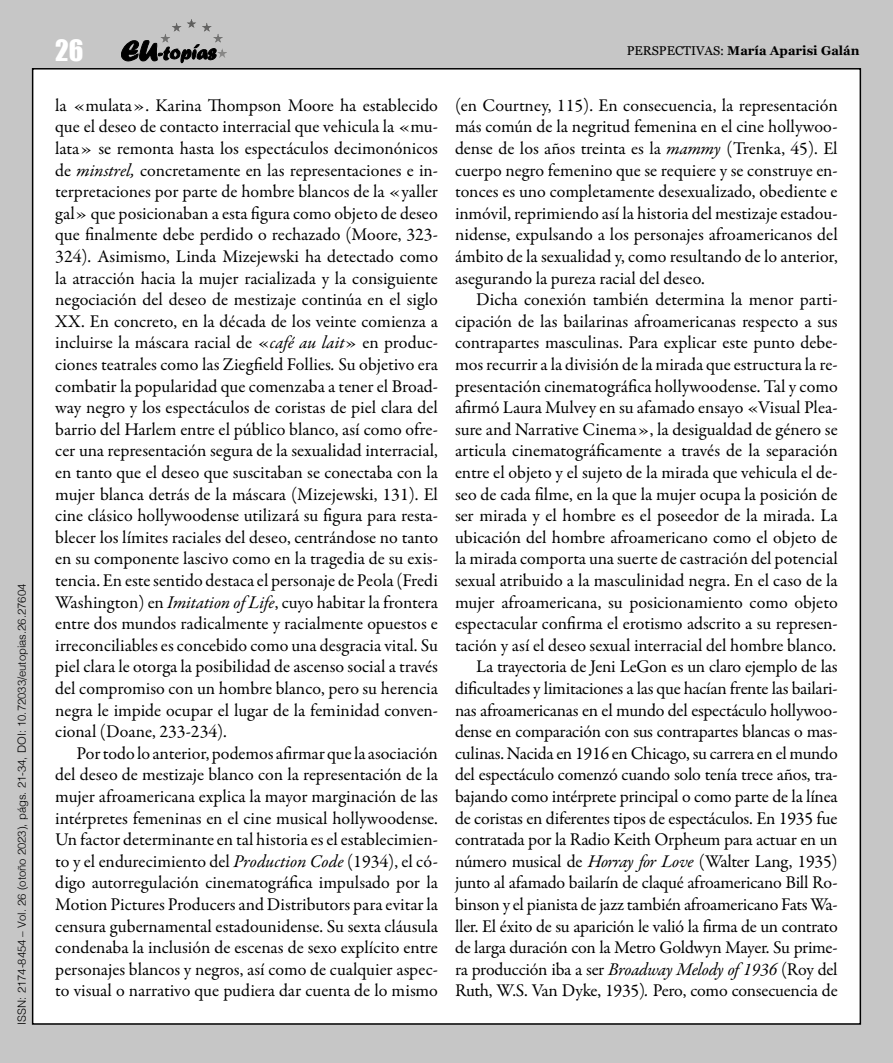
<style>
.page{position:relative;width:893px;height:1063px;background:#c6c6c6}
.page>*{position:absolute;margin:0;border:0;box-sizing:border-box;transform-origin:0 0}
.t1{font:27px "Impact";color:#fff}
.Articulo_parrafo{font:18px/21.6px "Garamond Premr Pro";letter-spacing:-.005em;color:#000;text-align:justify}
.t2{font:700 12.75px "Georgia";color:#000}
.t3{font:300 11.25px "Helvetica";color:#000}
.s1{font-weight:400}
.s2{font-style:italic}
</style>
<div class="page">
<div style="left:33px;top:69px;width:827px;height:955px;background:#fff"></div>
<svg style="left:121px;top:40px;width:95px;height:23px"></svg>
<hr style="left:161px;top:19px;width:66px;height:1px;background:#585857">
<hr style="left:161px;top:20px;width:66px;height:1px;background:#595958">
<hr style="left:161px;top:21px;width:66px;height:1px;background:#5a5a59">
<hr style="left:161px;top:22px;width:66px;height:1px;background:#5c5c5b">
<hr style="left:161px;top:23px;width:66px;height:1px;background:#5d5d5c">
<hr style="left:161px;top:24px;width:66px;height:1px;background:#5f5f5e">
<hr style="left:161px;top:25px;width:66px;height:1px;background:#60605f">
<hr style="left:161px;top:26px;width:66px;height:1px;background:#626261">
<hr style="left:161px;top:27px;width:66px;height:1px;background:#636362">
<hr style="left:161px;top:28px;width:66px;height:1px;background:#656464">
<hr style="left:161px;top:29px;width:66px;height:1px;background:#666565">
<hr style="left:161px;top:30px;width:66px;height:1px;background:#676766">
<hr style="left:161px;top:31px;width:66px;height:1px;background:#696868">
<hr style="left:161px;top:32px;width:66px;height:1px;background:#6a6969">
<hr style="left:161px;top:33px;width:66px;height:1px;background:#6c6b6b">
<hr style="left:161px;top:34px;width:66px;height:1px;background:#6c6c6c">
<hr style="left:161px;top:35px;width:66px;height:1px;background:#6e6e6d">
<hr style="left:161px;top:36px;width:66px;height:1px;background:#6f6f6e">
<hr style="left:161px;top:37px;width:66px;height:1px;background:#717170">
<hr style="left:161px;top:38px;width:66px;height:1px;background:#727271">
<hr style="left:161px;top:39px;width:66px;height:1px;background:#747473">
<hr style="left:161px;top:40px;width:66px;height:1px;background:#757574">
<hr style="left:161px;top:41px;width:66px;height:1px;background:#767675">
<hr style="left:161px;top:42px;width:66px;height:1px;background:#787877">
<hr style="left:161px;top:43px;width:66px;height:1px;background:#797978">
<hr style="left:161px;top:44px;width:66px;height:1px;background:#7b7b7a">
<hr style="left:161px;top:45px;width:66px;height:1px;background:#7c7c7b">
<hr style="left:161px;top:46px;width:66px;height:1px;background:#7e7d7d">
<hr style="left:161px;top:47px;width:66px;height:1px;background:#7f7e7e">
<hr style="left:161px;top:48px;width:66px;height:1px;background:#818080">
<hr style="left:161px;top:49px;width:66px;height:1px;background:#828181">
<hr style="left:161px;top:50px;width:66px;height:1px;background:#828282">
<hr style="left:161px;top:51px;width:66px;height:1px;background:#848483">
<hr style="left:161px;top:52px;width:66px;height:1px;background:#858584">
<hr style="left:161px;top:53px;width:66px;height:1px;background:#878786">
<hr style="left:161px;top:54px;width:66px;height:1px;background:#888887">
<hr style="left:161px;top:55px;width:66px;height:1px;background:#898989">
<hr style="left:161px;top:56px;width:66px;height:1px;background:#8a8a8a">
<hr style="left:161px;top:57px;width:66px;height:1px;background:#8c8c8b">
<p class="t3" style="left:12px;top:1025px;width:442px;rotate:-90deg">ISSN: 2174-8454 – Vol. 26 (otoño 2023), págs. 21-34, DOI: 10.72033/eutopias.26.27604</p>
<h1 class="t1" style="left:55px;top:29px;width:30px">26</h1>
<p class="t2" style="left:627px;top:41px;width:235px"><span class="s1">PERSPECTIVAS:</span> María Aparisi Galán</p>
<p class="Articulo_parrafo" style="left:55px;top:95px;width:384px">la «mulata». Karina Thompson Moore ha establecido que el deseo de contacto interracial que vehicula la «mu&shy;lata» se remonta hasta los espectáculos decimonónicos de <span class="s2">minstrel,</span> concretamente en las representaciones e in&shy;terpretaciones por parte de hombre blancos de la «yaller gal» que posicionaban a esta figura como objeto de deseo que finalmente debe perdido o rechazado (Moore, 323- 324). Asimismo, Linda Mizejewski ha detectado como la atracción hacia la mujer racializada y la consiguiente negociación del deseo de mestizaje continúa en el siglo XX. En concreto, en la década de los veinte comienza a incluirse la máscara racial de «<span class="s2">café au lait</span>» en produc&shy;ciones teatrales como las Ziegfield Follies<span class="s2">.</span> Su objetivo era combatir la popularidad que comenzaba a tener el Broad&shy;way negro y los espectáculos de coristas de piel clara del barrio del Harlem entre el público blanco, así como ofre&shy;cer una representación segura de la sexualidad interracial, en tanto que el deseo que suscitaban se conectaba con la mujer blanca detrás de la máscara (Mizejewski, 131). El cine clásico hollywoodense utilizará su figura para resta&shy;blecer los límites raciales del deseo, centrándose no tanto en su componente lascivo como en la tragedia de su exis&shy;tencia. En este sentido destaca el personaje de Peola (Fredi Washington) en <span class="s2">Imitation of Life</span>, cuyo habitar la frontera entre dos mundos radicalmente y racialmente opuestos e irreconciliables es concebido como una desgracia vital. Su piel clara le otorga la posibilidad de ascenso social a través del compromiso con un hombre blanco, pero su herencia negra le impide ocupar el lugar de la feminidad conven&shy;cional (Doane, 233-234).</p>
<p class="Articulo_parrafo" style="left:55px;top:743px;width:384px;text-indent:21px">Por todo lo anterior, podemos afirmar que la asociación del deseo de mestizaje blanco con la representación de la mujer afroamericana explica la mayor marginación de las intérpretes femeninas en el cine musical hollywoodense.<br>Un factor determinante en tal historia es el establecimien&shy;to y el endurecimiento del <span class="s2">Production Code</span> (1934), el có&shy;digo autorregulación cinematográfica impulsado por la Motion Pictures Producers and Distributors para evitar la censura gubernamental estadounidense. Su sexta cláusula condenaba la inclusión de escenas de sexo explícito entre personajes blancos y negros, así como de cualquier aspec&shy;to visual o narrativo que pudiera dar cuenta de lo mismo</p>
<p class="Articulo_parrafo" style="left:455px;top:95px;width:384px">(en Courtney, 115). En consecuencia, la representación más común de la negritud femenina en el cine hollywoo&shy;dense de los años treinta es la <span class="s2">mammy</span> (Trenka, 45). El cuerpo negro femenino que se requiere y se construye en&shy;tonces es uno completamente desexualizado, obediente e inmóvil, reprimiendo así la historia del mestizaje estadou&shy;nidense, expulsando a los personajes afroamericanos del ámbito de la sexualidad y, como resultando de lo anterior, asegurando la pureza racial del deseo.</p>
<p class="Articulo_parrafo" style="left:455px;top:289px;width:384px;text-indent:21px">Dicha conexión también determina la menor parti&shy;cipación de las bailarinas afroamericanas respecto a sus contrapartes masculinas. Para explicar este punto debe&shy;mos recurrir a la división de la mirada que estructura la re&shy;presentación cinematográfica hollywoodense. Tal y como afirmó Laura Mulvey en su afamado ensayo «Visual Plea&shy;sure and Narrative Cinema», la desigualdad de género se articula cinematográficamente a través de la separación entre el objeto y el sujeto de la mirada que vehicula el de&shy;seo de cada filme, en la que la mujer ocupa la posición de ser mirada y el hombre es el poseedor de la mirada. La ubicación del hombre afroamericano como el objeto de la mirada comporta una suerte de castración del potencial sexual atribuido a la masculinidad negra. En el caso de la mujer afroamericana, su posicionamiento como objeto espectacular confirma el erotismo adscrito a su represen&shy;tación y así el deseo sexual interracial del hombre blanco.</p>
<p class="Articulo_parrafo" style="left:455px;top:656px;width:384px;text-indent:21px">La trayectoria de Jeni LeGon es un claro ejemplo de las dificultades y limitaciones a las que hacían frente las bailari&shy;nas afroamericanas en el mundo del espectáculo hollywoo&shy;dense en comparación con sus contrapartes blancas o mas&shy;culinas. Nacida en 1916 en Chicago, su carrera en el mundo del espectáculo comenzó cuando solo tenía trece años, tra&shy;bajando como intérprete principal o como parte de la línea de coristas en diferentes tipos de espectáculos. En 1935 fue contratada por la Radio Keith Orpheum para actuar en un número musical de <span class="s2">Horray for Love</span> (Walter Lang, 1935) junto al afamado bailarín de claqué afroamericano Bill Ro&shy;binson y el pianista de jazz también afroamericano Fats Wa&shy;ller. El éxito de su aparición le valió la firma de un contrato de larga duración con la Metro Goldwyn Mayer. Su prime&shy;ra producción iba a ser <span class="s2">Broadway Melody of 1936</span> (Roy del Ruth, W.S. Van Dyke, 1935)<span class="s2">.</span> Pero, como consecuencia de</p>
</div>
